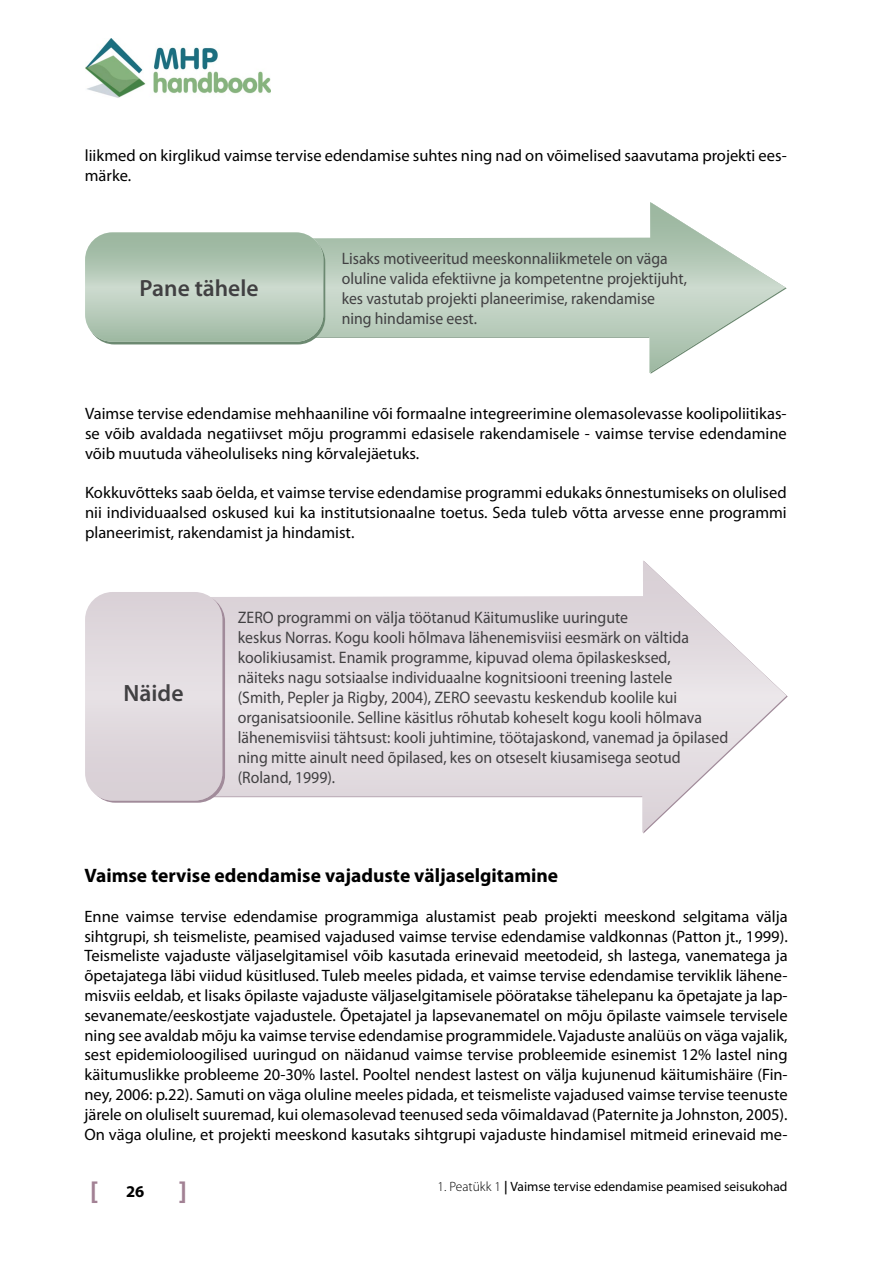
<style>
.page{position:relative;width:893px;height:1263px;background:#fff}
.page>*{position:absolute;margin:0;border:0;box-sizing:border-box;transform-origin:0 0}
.t1{font:700 27px "Myriad Pro";color:#a28194}
.t2{font:600 23.7px "Myriad Pro";color:#414042}
.t3{font:600 23.55px "Myriad Pro";color:#414042}
.t4{font:700 19.5px "Myriad Pro";color:#000}
.t5{font:16.65px/20.1px "Myriad Pro";color:#414042;scale:.95 1}
.t6{font:16.5px/19.8px "Myriad Pro";color:#000;text-align:justify}
.t7{font:700 16.5px "Myriad Pro";color:#000}
.t8{font:13.5px "Myriad Pro";color:#000}
.s1{font-size:27px;color:#a28194}
.s2{font-weight:300}
.s3{font-weight:600}
</style>
<div class="page">
<img style="left:85px;top:38px;width:186px;height:60px">
<svg style="left:143px;top:202px;width:643px;height:171px"></svg>
<svg style="left:87px;top:235px;width:238px;height:109px"></svg>
<svg style="left:85px;top:232px;width:238px;height:110px;background:#b3c8b6"></svg>
<svg style="left:206px;top:560px;width:581px;height:273px"></svg>
<svg style="left:88px;top:594px;width:137px;height:209px"></svg>
<svg style="left:85px;top:592px;width:137px;height:208px;background:#dfd8dd"></svg>
<p class="t6" style="left:85px;top:145px;width:703px">liikmed on kirglikud vaimse tervise edendamise suhtes ning nad on võimelised saavutama projekti ees&shy;märke.</p>
<h3 class="t3" style="left:140px;top:273px;width:120px">Pane tähele</h3>
<p class="t5" style="left:342px;top:248px;width:365px">Lisaks motiveeritud meeskonnaliikmetele on väga oluline valida efektiivne ja kompetentne projektijuht, kes vastutab projekti planeerimise, rakendamise ning hindamise eest.</p>
<p class="t6" style="left:85px;top:403px;width:703px">Vaimse tervise edendamise mehhaaniline või formaalne integreerimine olemasolevasse koolipoliitikas&shy;se võib avaldada negatiivset mõju programmi edasisele rakendamisele - vaimse tervise edendamine võib muutuda väheoluliseks ning kõrvalejäetuks.</p>
<p class="t6" style="left:85px;top:483px;width:703px">Kokkuvõtteks saab öelda, et vaimse tervise edendamise programmi edukaks õnnestumiseks on olulised nii individuaalsed oskused kui ka institutsionaalne toetus. Seda tuleb võtta arvesse enne programmi planeerimist, rakendamist ja hindamist.</p>
<h2 class="t2" style="left:124px;top:677px;width:61px">Näide</h2>
<p class="t5" style="left:238px;top:607px;width:518px">ZERO programmi on välja töötanud Käitumuslike uuringute<br>keskus Norras. Kogu kooli hõlmava lähenemisviisi eesmärk on vältida koolikiusamist. Enamik programme, kipuvad olema õpilaskesksed,<br>näiteks nagu sotsiaalse individuaalne kognitsiooni treening lastele<br>(Smith, Pepler ja Rigby, 2004), ZERO seevastu keskendub koolile kui organisatsioonile. Selline käsitlus rõhutab koheselt kogu kooli hõlmava lähenemisviisi tähtsust: kooli juhtimine, töötajaskond, vanemad ja õpilased ning mitte ainult need õpilased, kes on otseselt kiusamisega seotud (Roland, 1999).</p>
<p class="t4" style="left:84px;top:863px;width:475px">Vaimse tervise edendamise vajaduste väljaselgitamine</p>
<p class="t6" style="left:84px;top:906px;width:705px">Enne vaimse tervise edendamise programmiga alustamist peab projekti meeskond selgitama välja sihtgrupi, sh teismeliste, peamised vajadused vaimse tervise edendamise valdkonnas (Patton jt., 1999).<br>Teismeliste vajaduste väljaselgitamisel võib kasutada erinevaid meetodeid, sh lastega, vanematega ja õpetajatega läbi viidud küsitlused. Tuleb meeles pidada, et vaimse tervise edendamise terviklik lähene&shy;misviis eeldab, et lisaks õpilaste vajaduste väljaselgitamisele pööratakse tähelepanu ka õpetajate ja lap&shy;sevanemate/eeskostjate vajadustele. Õpetajatel ja lapsevanematel on mõju õpilaste vaimsele tervisele ning see avaldab mõju ka vaimse tervise edendamise programmidele. Vajaduste analüüs on väga vajalik, sest epidemioloogilised uuringud on näidanud vaimse tervise probleemide esinemist 12% lastel ning käitumuslikke probleeme 20-30% lastel. Pooltel nendest lastest on välja kujunenud käitumishäire (Fin&shy;ney, 2006: p.22). Samuti on väga oluline meeles pidada, et teismeliste vajadused vaimse tervise teenuste järele on oluliselt suuremad, kui olemasolevad teenused seda võimaldavad (Paternite ja Johnston, 2005).<br>On väga oluline, et projekti meeskond kasutaks sihtgrupi vajaduste hindamisel mitmeid erinevaid me-</p>
<p class="t7" style="left:90px;top:1181px;width:56px"><span class="s1">[</span> 26</p>
<h1 class="t1" style="left:179px;top:1173px;width:10px">]</h1>
<p class="t8" style="left:438px;top:1178px;width:351px"><span class="s2">1. Peatükk 1</span> <span class="s3">|</span> Vaimse tervise edendamise peamised seisukohad</p>
</div>
